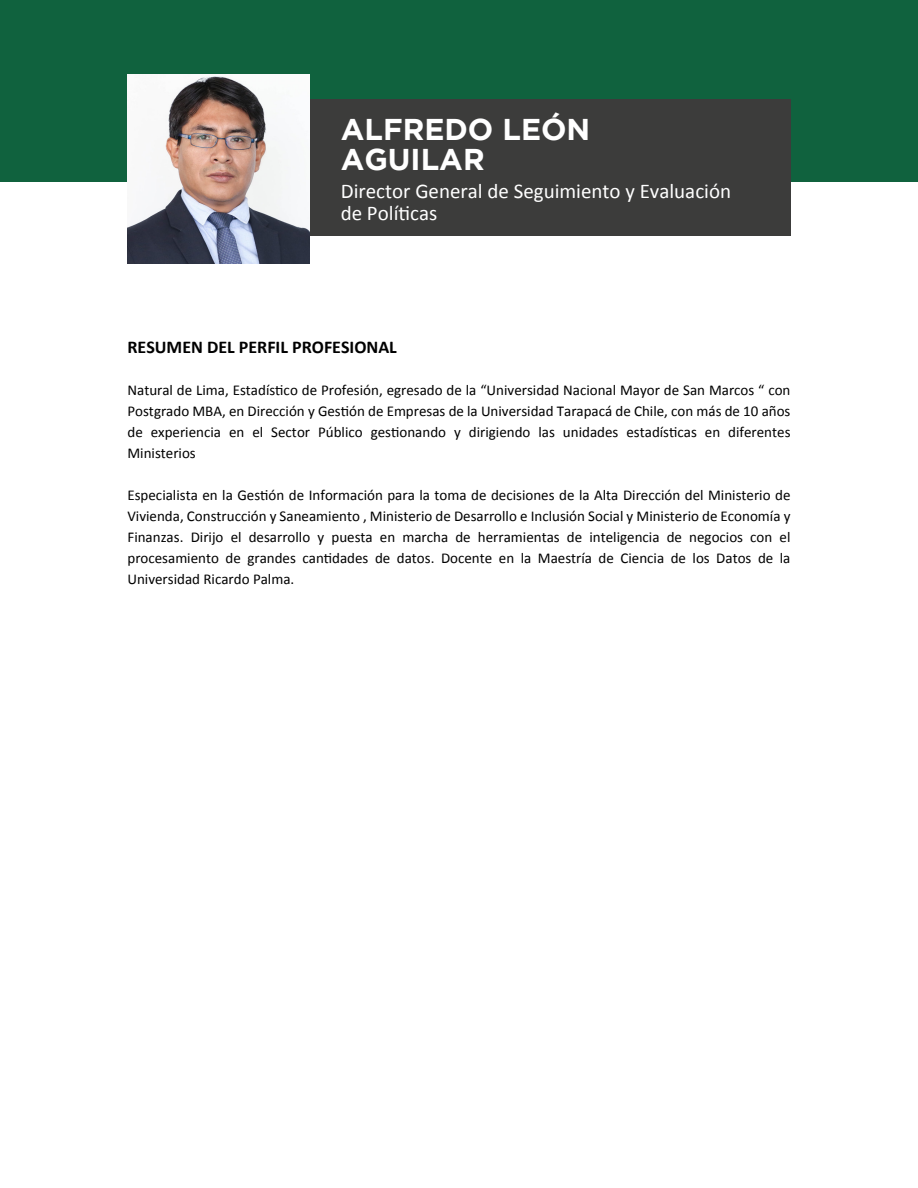
<style>
.page{position:relative;width:918px;height:1188px;background:#fff}
.page>*{position:absolute;margin:0;border:0;box-sizing:border-box;transform-origin:0 0}
.t1{font:700 30px/30px "Gotham";color:#fff}
.t2{font:21px/22.5px "Calibri";color:#fff}
.t3{font:700 18px "Calibri";color:#000}
.t4{font:15px/21px "Calibri";color:#000;text-align:justify}
</style>
<div class="page">
<div style="left:0;top:0;width:918px;height:181px;background:#10623e"></div>
<div style="left:263px;top:100px;width:528px;height:136px;background:#3c3c3b"></div>
<img style="left:127px;top:75px;width:183px;height:188px">
<h1 class="t1" style="left:341px;top:114px;width:251px">ALFREDO LEÓN<br>AGUILAR</h1>
<h2 class="t2" style="left:341px;top:179px;width:392px">Director General de Seguimiento y Evaluación de Políticas</h2>
<p class="t3" style="left:127px;top:334px;width:271px">RESUMEN DEL PERFIL PROFESIONAL</p>
<p class="t4" style="left:127px;top:379px;width:665px">Natural de Lima, Estadístico de Profesión, egresado de la “Universidad Nacional Mayor de San Marcos “ con Postgrado MBA, en Dirección y Gestión de Empresas de la Universidad Tarapacá de Chile, con más de 10 años de experiencia en el Sector Público gestionando y dirigiendo las unidades estadísticas en diferentes Ministerios</p>
<p class="t4" style="left:127px;top:484px;width:665px">Especialista en la Gestión de Información para la toma de decisiones de la Alta Dirección del Ministerio de Vivienda, Construcción y Saneamiento , Ministerio de Desarrollo e Inclusión Social y Ministerio de Economía y Finanzas. Dirijo el desarrollo y puesta en marcha de herramientas de inteligencia de negocios con el procesamiento de grandes cantidades de datos. Docente en la Maestría de Ciencia de los Datos de la Universidad Ricardo Palma.</p>
</div>
